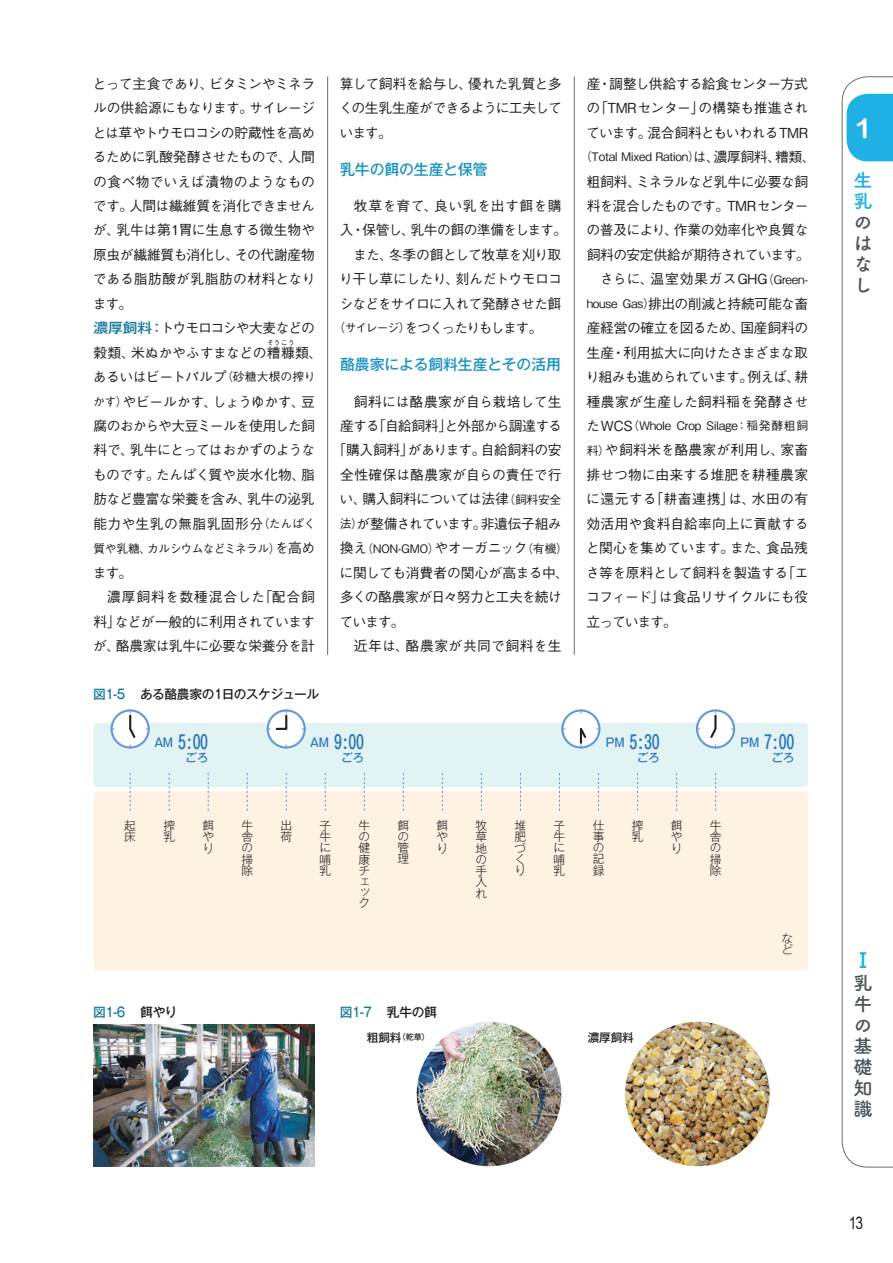
<style>
.page{position:relative;width:893px;height:1263px;background:#fff}
.page>*{position:absolute;margin:0;border:0;box-sizing:border-box;transform-origin:0 0}
.t1{font:27.6px "Arial Rounded MT Bold";color:#fff}
.t2{font:700 21.3px "Tsuku B Rd Gothic";color:#1fb0e6}
.t3{font:700 19.2px/21px "Tsuku A Rd Gothic";color:#4d545a;text-align:justify}
.t4{font:700 19.2px/21px "Tsuku A Rd Gothic";color:#1fb0e6}
.t5{font:500 18.6px "Gothic MB101 Pro";color:#2e76bc;scale:.85 1}
.t6{font:16.95px "Arial Narrow";color:#231f20}
.見出し4_小見出し{font:500 14.85px "Gothic MB101 Pro";letter-spacing:-.01em;color:#1993c1}
.本文{font:500 13.8px/24.5px "Gothic BBB Pro";letter-spacing:-.04em;color:#231f20;text-align:justify}
.本文_天付き{font:500 13.8px/24.5px "Gothic BBB Pro";letter-spacing:-.025em;color:#231f20;text-align:justify}
.本文-2{font:500 13.8px/24.5px "Gothic BBB Pro";letter-spacing:-.01em;color:#231f20;text-align:center}
.本文-3{font:500 13.8px "Gothic BBB Pro";letter-spacing:-.105em;color:#231f20}
.本文-4{font:500 13.8px "Gothic BBB Pro";letter-spacing:.03em;color:#231f20}
.図表_タイトル{font:500 13.2px "Gothic MB101 Pro";color:#14789d;scale:.85 1}
.図表_タイトル-2{font:500 12.75px "Gothic MB101 Pro";letter-spacing:-.035em;color:#231f20}
.本文-5{font:500 11.7px "Gothic BBB Pro";letter-spacing:-.02em;color:#231f20}
.t7{font:300 11.7px/11.2px "Gothic MB101 Pro";color:#231f20;text-align:justify}
.本文_天付き-2{font:500 11.7px "Gothic BBB Pro";letter-spacing:-.05em;color:#231f20}
.t8{font:500 11.7px "Gothic MB101 Pro";letter-spacing:-.025em;color:#2e76bc}
.図表_タイトル-3{font:500 11.7px "Gothic MB101 Pro";color:#231f20}
.図表_タイトル-4{font:500 8.1px "Gothic MB101 Pro";color:#231f20}
.本文_天付き-3{font:500 6.45px "Gothic BBB Pro";color:#231f20}
.s1{font-family:"Gothic MB101 Pro";color:#14789d}
.s2{font-size:11.7px}
.s3{font-size:13.8px}
.s4{color:#14789d}
.s5{font-size:13.2px;color:#14789d}
.s6{font-size:13.2px}
.s7{font-size:12px}
.s8{font-size:18px}
.s9{font-size:12.75px}
.s10{font-size:12.75px;color:#231f20}
</style>
<div class="page">
<hr style="left:327px;top:77px;width:1px;height:578px;background:#6d6d65">
<hr style="left:574px;top:77px;width:1px;height:578px;background:#6d6d65">
<img style="left:94px;top:1025px;width:221px;height:141px">
<img style="left:417px;top:1022px;width:144px;height:144px;border-radius:72px">
<img style="left:625px;top:1022px;width:145px;height:144px;border-radius:72px">
<div style="left:94px;top:723px;width:714px;height:64px;background:#e2f3f4;border-radius:4px"></div>
<div style="left:94px;top:791px;width:714px;height:180px;background:#fef2e3;border-radius:4px"></div>
<div style="left:112px;top:710px;width:37px;height:37px;background:#fff;border-radius:50%"></div>
<div style="left:111px;top:709px;width:39px;height:39px;border:2px solid #6599d1;border-radius:50%"></div>
<svg style="left:128px;top:710px;width:9px;height:38px"></svg>
<div style="left:697px;top:710px;width:37px;height:37px;background:#fff;border-radius:50%"></div>
<div style="left:696px;top:709px;width:39px;height:39px;border:2px solid #6599d1;border-radius:50%"></div>
<svg style="left:708px;top:710px;width:10px;height:38px"></svg>
<div style="left:562px;top:710px;width:37px;height:37px;background:#fff;border-radius:50%"></div>
<div style="left:561px;top:709px;width:39px;height:39px;border:2px solid #6599d1;border-radius:50%"></div>
<svg style="left:579px;top:728px;width:9px;height:20px"></svg>
<div style="left:268px;top:710px;width:37px;height:37px;background:#fff;border-radius:50%"></div>
<div style="left:267px;top:709px;width:39px;height:39px;border:2px solid #6599d1;border-radius:50%"></div>
<svg style="left:267px;top:710px;width:21px;height:21px"></svg>
<svg style="left:130px;top:773px;width:1px;height:38px"></svg>
<svg style="left:286px;top:773px;width:1px;height:38px"></svg>
<svg style="left:325px;top:773px;width:1px;height:38px"></svg>
<svg style="left:364px;top:773px;width:1px;height:38px"></svg>
<svg style="left:403px;top:773px;width:1px;height:38px"></svg>
<svg style="left:442px;top:773px;width:1px;height:38px"></svg>
<svg style="left:481px;top:773px;width:1px;height:38px"></svg>
<svg style="left:520px;top:773px;width:1px;height:38px"></svg>
<svg style="left:559px;top:773px;width:1px;height:38px"></svg>
<svg style="left:598px;top:773px;width:1px;height:38px"></svg>
<svg style="left:637px;top:773px;width:1px;height:38px"></svg>
<svg style="left:676px;top:773px;width:1px;height:38px"></svg>
<svg style="left:715px;top:773px;width:1px;height:38px"></svg>
<svg style="left:169px;top:773px;width:1px;height:38px"></svg>
<svg style="left:208px;top:773px;width:1px;height:38px"></svg>
<svg style="left:247px;top:773px;width:1px;height:38px"></svg>
<svg style="left:842px;top:76px;width:51px;height:1091px"></svg>
<p class="本文_天付き" style="left:93px;top:70px;width:224px">とって主食であり、ビタミンやミネラルの供給源にもなります。サイレージとは草やトウモロコシの貯蔵性を高めるために乳酸発酵させたもので、人間の食べ物でいえば漬物のようなものです。人間は繊維質を消化できませんが、乳牛は第1胃に生息する微生物や原虫が繊維質も消化し、その代謝産物である脂肪酸が乳脂肪の材料となります。</p>
<p class="本文_天付き" style="left:93px;top:314px;width:231px"><span class="s1">濃厚飼料：</span>トウモロコシや大麦などの穀類、米ぬかやふすまなどの糟糠類、</p>
<p class="本文_天付き-3" style="left:267px;top:337px;width:29px">そうこう</p>
<p class="本文_天付き" style="left:93px;top:363px;width:224px">あるいはビートパルプ<span class="s2">（砂糖大根の搾りかす）</span>やビールかす、しょうゆかす、豆腐のおからや大豆ミールを使用した飼料で、乳牛にとってはおかずのようなものです。たんぱく質や炭水化物、脂肪など豊富な栄養を含み、乳牛の泌乳能力や生乳の無脂乳固形分<span class="s2">（たんぱく</span></p>
<p class="本文_天付き-2" style="left:93px;top:539px;width:223px">質や乳糖、カルシウムなどミネラル）<span class="s3">を高め</span></p>
<p class="本文_天付き" style="left:93px;top:559px;width:41px">ます。</p>
<p class="本文" style="left:93px;top:583px;width:223px;text-indent:14px">濃厚飼料を数種混合した「配合飼料」などが一般的に利用されていますが、酪農家は乳牛に必要な栄養分を計</p>
<p class="図表_タイトル-2" style="left:93px;top:684px;width:228px"><span class="s4">図</span><span class="s5">1-5</span> ある酪農家の<span class="s6">1</span>日のスケジュール</p>
<p class="本文" style="left:339px;top:70px;width:224px">算して飼料を給与し、優れた乳質と多くの生乳生産ができるように工夫しています。</p>
<p class="見出し4_小見出し" style="left:340px;top:157px;width:149px">乳牛の餌の生産と保管</p>
<p class="本文-2" style="left:340px;top:192px;width:229px">牧草を育て、良い乳を出す餌を購<br>入・保管し、乳牛の餌の準備をします。</p>
<p class="本文" style="left:353px;top:241px;width:210px">また、冬季の餌として牧草を刈り取</p>
<p class="本文" style="left:339px;top:265px;width:224px">り干し草にしたり、刻んだトウモロコ</p>
<p class="本文" style="left:339px;top:290px;width:224px">シなどをサイロに入れて発酵させた餌</p>
<p class="本文-3" style="left:334px;top:317px;width:211px"><span class="s2">（サイレージ）</span>をつくったりもします。</p>
<p class="見出し4_小見出し" style="left:340px;top:352px;width:222px">酪農家による飼料生産とその活用</p>
<p class="本文" style="left:333px;top:387px;width:231px;text-align:right">飼料には酪農家が自ら栽培して生<br>産する「自給飼料」と外部から調達する「購入飼料」があります。自給飼料の安全性確保は酪農家が自らの責任で行い、購入飼料については法律<span class="s2">（飼料安全法）</span>が整備されています。非遺伝子組み</p>
<p class="本文-5" style="left:340px;top:539px;width:229px"><span class="s3">換え</span>（NON-GMO）<span class="s3">やオーガニック</span>（有機）</p>
<p class="本文" style="left:340px;top:559px;width:231px;text-align:left">に関しても消費者の関心が高まる中、多くの酪農家が日々努力と工夫を続けています。</p>
<p class="本文-4" style="left:354px;top:635px;width:209px">近年は、酪農家が共同で飼料を生</p>
<p class="t5" style="left:154px;top:726px;width:65px"><span class="s7">AM</span> 5<span class="s8">:</span>00</p>
<p class="t8" style="left:185px;top:748px;width:25px">ごろ</p>
<p class="t5" style="left:310px;top:726px;width:65px"><span class="s7">AM</span> 9<span class="s8">:</span>00</p>
<p class="t8" style="left:341px;top:748px;width:25px">ごろ</p>
<p class="本文" style="left:586px;top:70px;width:224px">産・調整し供給する給食センター方式の「TMRセンター」の構築も推進されています。混合飼料ともいわれるTMR</p>
<p class="本文-5" style="left:580px;top:147px;width:237px">（Total Mixed Ration）<span class="s3">は、濃厚飼料、糟類、</span></p>
<p class="本文" style="left:586px;top:167px;width:225px;text-align:left">粗飼料、ミネラルなど乳牛に必要な飼料を混合したものです。TMRセンターの普及により、作業の効率化や良質な飼料の安定供給が期待されています。</p>
<p class="本文" style="left:586px;top:265px;width:224px;text-indent:14px">さらに、温室効果ガスGHG<span class="s2">（Green&shy;house Gas）</span>排出の削減と持続可能な畜産経営の確立を図るため、国産飼料の生産・利用拡大に向けたさまざまな取り組みも進められています。例えば、耕種農家が生産した飼料稲を発酵させ</p>
<p class="本文-5" style="left:586px;top:416px;width:223px"><span class="s3">たWCS</span>（Whole Crop Silage：稲発酵粗飼</p>
<p class="本文" style="left:586px;top:436px;width:224px"><span class="s2">料）</span>や飼料米を酪農家が利用し、家畜排せつ物に由来する堆肥を耕種農家に還元する「耕畜連携」は、水田の有効活用や食料自給率向上に貢献すると関心を集めています。また、食品残さ等を原料として飼料を製造する「エコフィード」は食品リサイクルにも役立っています。</p>
<p class="t5" style="left:606px;top:726px;width:65px"><span class="s7">PM</span> 5<span class="s8">:</span>30</p>
<p class="t8" style="left:637px;top:748px;width:25px">ごろ</p>
<p class="t5" style="left:741px;top:726px;width:65px"><span class="s7">PM</span> 7<span class="s8">:</span>00</p>
<p class="t8" style="left:771px;top:748px;width:25px">ごろ</p>
<p class="t7" style="left:124px;top:818px;width:13px">起床</p>
<p class="t7" style="left:163px;top:818px;width:13px">搾乳</p>
<p class="t7" style="left:202px;top:818px;width:13px">餌やり</p>
<p class="t7" style="left:241px;top:818px;width:13px">牛舎の掃除</p>
<p class="t7" style="left:280px;top:818px;width:13px">出荷</p>
<p class="t7" style="left:319px;top:818px;width:13px">子牛に哺乳</p>
<p class="t7" style="left:358px;top:818px;width:13px">牛の健康チェック</p>
<p class="t7" style="left:397px;top:818px;width:13px">餌の管理</p>
<p class="t7" style="left:437px;top:818px;width:13px">餌やり</p>
<p class="t7" style="left:476px;top:818px;width:13px">牧草地の手入れ</p>
<p class="t7" style="left:515px;top:818px;width:13px;text-align:left">堆肥づくり</p>
<p class="t7" style="left:554px;top:818px;width:13px">子牛に哺乳</p>
<p class="t7" style="left:593px;top:818px;width:13px">仕事の記録</p>
<p class="t7" style="left:632px;top:818px;width:13px">搾乳</p>
<p class="t7" style="left:671px;top:818px;width:13px">餌やり</p>
<p class="t7" style="left:710px;top:818px;width:13px">牛舎の掃除</p>
<p class="図表_タイトル" style="left:93px;top:1001px;width:100px"><span class="s9">図</span>1-6 <span class="s10">餌やり</span></p>
<p class="図表_タイトル-2" style="left:340px;top:1001px;width:99px"><span class="s4">図</span><span class="s5">1-7</span> 乳牛の餌</p>
<p class="図表_タイトル-4" style="left:367px;top:1030px;width:64px"><span class="s2">粗飼料</span>（乾草）</p>
<p class="図表_タイトル-3" style="left:588px;top:1027px;width:48px">濃厚飼料</p>
<p class="t7" style="left:782px;top:931px;width:13px">など</p>
<h1 class="t1" style="left:855px;top:112px;width:13px">1</h1>
<h3 class="t4" style="left:854px;top:168px;width:20px">生乳</h3>
<h3 class="t3" style="left:854px;top:210px;width:20px">のはなし</h3>
<h2 class="t2" style="left:853px;top:943px;width:15px">Ⅰ</h2>
<h3 class="t3" style="left:854px;top:971px;width:20px">乳牛の基礎知識</h3>
<p class="t6" style="left:848px;top:1213px;width:16px">13</p>
</div>
